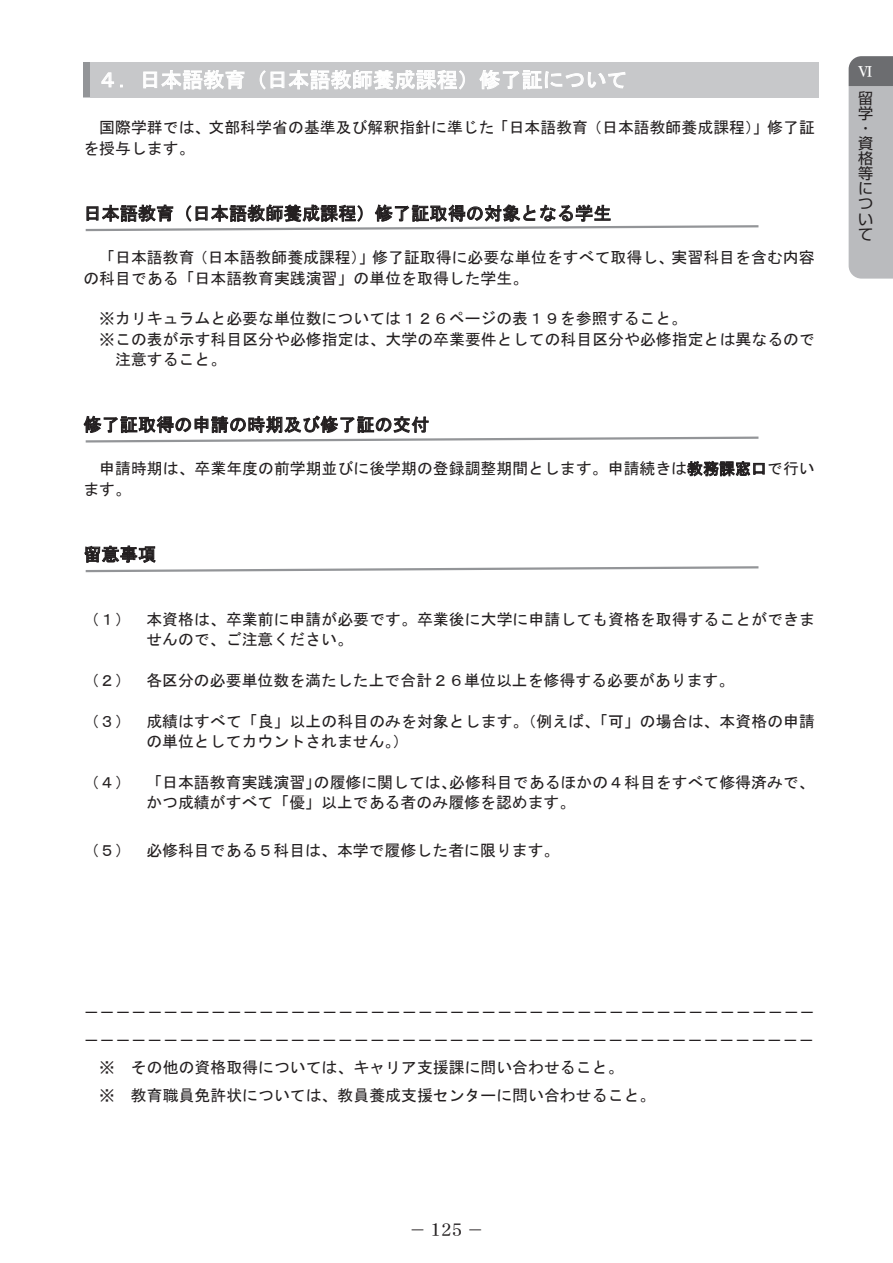
<style>
.page{position:relative;width:893px;height:1263px;background:#fff}
.page>*{position:absolute;margin:0;border:0;box-sizing:border-box;transform-origin:0 0}
.t1{font:21px "MS Gothic";letter-spacing:.01em;color:#fff}
.t2{font:18px "MS Gothic";letter-spacing:.01em;color:#231f20}
.t3{font:16.95px "DFPHS Mincho CID W5";color:#231f20}
.t4{font:15.9px/20.5px "MS Gothic";color:#231f20}
.t5{font:15.15px/15.1px "Shin Go Pr 5";color:#231f20}
.t6{font:15.15px "DFPHS Mincho CID W7";color:#fff}
</style>
<div class="page">
<svg style="left:687px;top:461px;width:78px;height:16px"></svg>
<div style="left:83px;top:63px;width:736px;height:35px;background:#c7c8ca"></div>
<svg style="left:101px;top:72px;width:13px;height:16px"></svg>
<svg style="left:143px;top:70px;width:102px;height:20px"></svg>
<svg style="left:260px;top:70px;width:205px;height:20px"></svg>
<svg style="left:479px;top:70px;width:147px;height:20px"></svg>
<div style="left:83px;top:63px;width:7px;height:34px;background:#939598"></div>
<svg style="left:85px;top:204px;width:674px;height:28px"></svg>
<svg style="left:83px;top:415px;width:676px;height:28px"></svg>
<svg style="left:84px;top:545px;width:675px;height:28px"></svg>
<svg style="left:849px;top:56px;width:44px;height:223px;background:#b0b1b4"></svg>
<h1 class="t1" style="left:97px;top:69px;width:532px">４．日本語教育（日本語教師養成課程）修了証について</h1>
<p class="t6" style="left:858px;top:63px;width:16px">Ⅵ</p>
<p class="t5" style="left:858px;top:89px;width:16px">留学・資格等について</p>
<p class="t4" style="left:83px;top:117px;width:733px;text-indent:16px">国際学群では、文部科学省の基準及び解釈指針に準じた「日本語教育（日本語教師養成課程）」修了証を授与します。</p>
<p class="t2" style="left:83px;top:204px;width:529px">日本語教育（日本語教師養成課程）修了証取得の対象となる学生</p>
<p class="t4" style="left:83px;top:247px;width:733px;text-indent:16px">「日本語教育（日本語教師養成課程）」修了証取得に必要な単位をすべて取得し、実習科目を含む内容の科目である「日本語教育実践演習」の単位を取得した学生。</p>
<p class="t4" style="left:99px;top:308px;width:589px">※カリキュラムと必要な単位数については１２６ページの表１９を参照すること。</p>
<p class="t4" style="left:99px;top:329px;width:717px">※この表が示す科目区分や必修指定は、大学の卒業要件としての科目区分や必修指定とは異なるので</p>
<p class="t4" style="left:115px;top:349px;width:113px">注意すること。</p>
<p class="t2" style="left:83px;top:416px;width:347px">修了証取得の申請の時期及び修了証の交付</p>
<p class="t4" style="left:83px;top:458px;width:733px;text-indent:16px">申請時期は、卒業年度の前学期並びに後学期の登録調整期間とします。申請続きは教務課窓口で行います。</p>
<p class="t2" style="left:83px;top:545px;width:74px">留意事項</p>
<p class="t4" style="left:146px;top:608px;width:670px;text-indent:-63px">（１） 本資格は、卒業前に申請が必要です。卒業後に大学に申請しても資格を取得することができませんので、ご注意ください。</p>
<p class="t4" style="left:83px;top:670px;width:652px">（２） 各区分の必要単位数を満たした上で合計２６単位以上を修得する必要があります。</p>
<p class="t4" style="left:146px;top:710px;width:670px;text-indent:-63px">（３） 成績はすべて「良」以上の科目のみを対象とします。（例えば、「可」の場合は、本資格の申請の単位としてカウントされません。）</p>
<p class="t4" style="left:146px;top:772px;width:670px;text-indent:-63px">（４） 「日本語教育実践演習」の履修に関しては、必修科目であるほかの４科目をすべて修得済みで、かつ成績がすべて「優」以上である者のみ履修を認めます。</p>
<p class="t4" style="left:83px;top:840px;width:477px">（５） 必修科目である５科目は、本学で履修した者に限ります。</p>
<p class="t4" style="left:83px;top:1002px;width:733px">－－－－－－－－－－－－－－－－－－－－－－－－－－－－－－－－－－－－－－－－－－－－－－</p>
<p class="t4" style="left:83px;top:1030px;width:732px">－－－－－－－－－－－－－－－－－－－－－－－－－－－－－－－－－－－－－－－－－－－－－－</p>
<p class="t4" style="left:99px;top:1057px;width:526px">※ その他の資格取得については、キャリア支援課に問い合わせること。</p>
<p class="t4" style="left:99px;top:1085px;width:558px">※ 教育職員免許状については、教員養成支援センターに問い合わせること。</p>
<p class="t3" style="left:409px;top:1220px;width:76px">－ 125 －</p>
</div>
